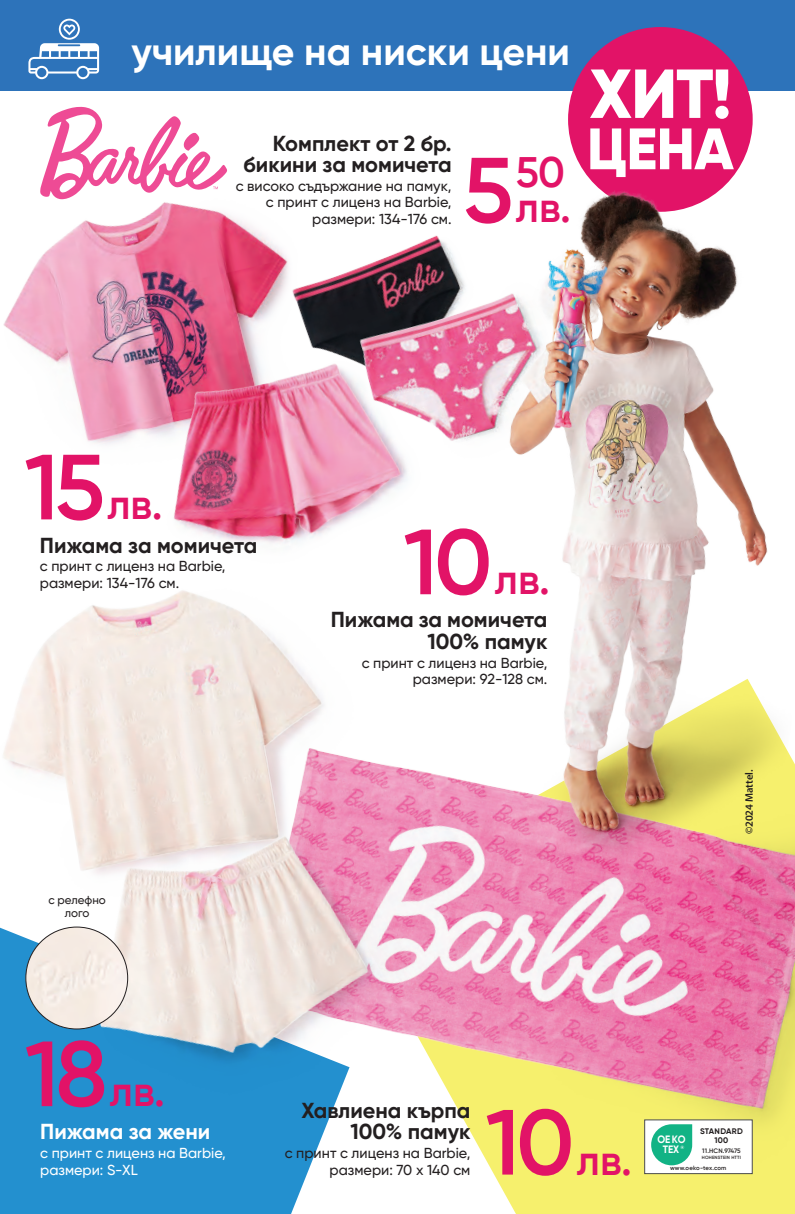
<style>
.page{position:relative;width:795px;height:1214px;background:#fff}
.page>*{position:absolute;margin:0;border:0;box-sizing:border-box;transform-origin:0 0}
.t1{font:800 69.12px "Gilroy";color:#fff}
.t2{font:800 58.25px "Gilroy";color:#fff}
.t3{font:600 42.5px/35.4px "Gilroy";color:#e21367;text-align:right}
.t4{font:700 39.06px "Gilroy";color:#fff}
.t5{font:700 21.69px/21.7px "Gilroy";color:#231f20;text-align:right}
.t6{font:700 21.69px "Gilroy";color:#fff}
.t7{font:500 14.5px/16.3px "Gilroy";color:#231f20;text-align:right}
.t8{font:500 14.5px/16.3px "Gilroy";color:#fff}
.t9{font:500 11.56px/13px "Gilroy";color:#231f20;text-align:center}
.t10{font:600 10.88px "Myriad Pro";letter-spacing:-.015em;color:#231f20}
.t11{font:700 10.69px/10.5px "Gilroy";color:#fff;text-align:center;scale:.92 1}
.t12{font:700 8.12px/8.4px "Gilroy";letter-spacing:.03em;color:#231f20;text-align:center}
.t13{font:600 6.38px "Gilroy";letter-spacing:.01em;color:#231f20}
.t14{font:600 6.06px "Gilroy";letter-spacing:.03em;color:#231f20}
.t15{font:700 4.75px "Gilroy";color:#fff}
.t16{font:600 4.56px "Gilroy";letter-spacing:.03em;color:#231f20}
.s1{font-size:92.25px}
</style>
<div class="page">
<div style="left:0;top:0;width:795px;height:91px;background:#2d73ba"></div>
<svg style="left:28px;top:19px;width:71px;height:60px"></svg>
<svg style="left:47px;top:106px;width:153px;height:38px"></svg>
<div style="left:504px;top:1192px;width:291px;height:21px;background:#f6f06d"></div>
<div style="left:0;top:978px;width:300px;height:235px;background:#2390cf"></div>
<img style="left:3px;top:144px;width:263px;height:300px">
<img style="left:124px;top:325px;width:258px;height:180px">
<img style="left:266px;top:237px;width:150px;height:200px">
<img style="left:329px;top:259px;width:87px;height:238px">
<img style="left:203px;top:767px;width:592px;height:424px">
<img style="left:0;top:505px;width:396px;height:473px">
<img style="left:39px;top:784px;width:407px;height:355px">
<img style="left:26px;top:926px;width:102px;height:102px;border-radius:51px">
<div style="left:644px;top:1119px;width:109px;height:54px;background:#fff;border:1px solid #4b4c4d"></div>
<div style="left:651px;top:1123px;width:41px;height:42px;background:#12b385;border-radius:21px"></div>
<div style="left:568px;top:27px;width:185px;height:185px;background:#e21367;border-radius:50%"></div>
<img style="left:416px;top:143px;width:379px;height:780px">
<h3 class="t4" style="left:132px;top:27px;width:440px">училище на ниски цени</h3>
<h3 class="t5" style="left:244px;top:132px;width:210px">Комплект от 2 бр. бикини за момичета</h3>
<p class="t7" style="left:236px;top:178px;width:217px">с високо съдържание на памук, с принт с лиценз на Barbie, размери: 134-176 см.</p>
<h3 class="t3" style="left:463px;top:154px;width:109px"><span class="s1">5</span>50 лв.</h3>
<h1 class="t1" style="left:589px;top:50px;width:144px">XИT!</h1>
<h2 class="t2" style="left:587px;top:112px;width:149px">ЦЕНА</h2>
<h3 class="t3" style="left:24px;top:486px;width:140px"><span class="s1">15</span>лв.</h3>
<h3 class="t5" style="left:40px;top:534px;width:219px">Пижама за момичета</h3>
<p class="t7" style="left:40px;top:558px;width:187px;text-align:left">с принт с лиценз на Barbie, размери: 134-176 см.</p>
<h3 class="t3" style="left:404px;top:561px;width:148px"><span class="s1">10</span>лв.</h3>
<h3 class="t5" style="left:331px;top:608px;width:218px">Пижама за момичета<br>100% памук</h3>
<p class="t7" style="left:362px;top:654px;width:187px">с принт с лиценз на Barbie, размери: 92-128 см.</p>
<p class="t9" style="left:48px;top:892px;width:59px">с релефно лого</p>
<p class="t10" style="left:742px;top:833px;width:66px;rotate:-90deg">©2024 Mattel.</p>
<h3 class="t3" style="left:25px;top:1072px;width:142px"><span class="s1">18</span>лв.</h3>
<h3 class="t6" style="left:40px;top:1117px;width:172px">Пижама за жени</h3>
<p class="t8" style="left:40px;top:1144px;width:187px">с принт с лиценз на Barbie, размери: S-XL</p>
<h3 class="t5" style="left:301px;top:1098px;width:171px">Хавлиена кърпа<br>100% памук</h3>
<p class="t7" style="left:285px;top:1144px;width:187px">с принт с лиценз на Barbie, размери: 70 x 140 см</p>
<h3 class="t3" style="left:486px;top:1141px;width:148px"><span class="s1">10</span>лв.</h3>
<p class="t12" style="left:700px;top:1126px;width:44px">STANDARD<br>100</p>
<p class="t13" style="left:702px;top:1146px;width:40px">11.HCN.97475</p>
<p class="t16" style="left:702px;top:1154px;width:41px">HOHENSTEIN HTTI</p>
<p class="t14" style="left:670px;top:1163px;width:58px">www.oeko-tex.com</p>
<p class="t11" style="left:658px;top:1133px;width:32px">OE KO<br>TEX</p>
<p class="t15" style="left:680px;top:1143px;width:5px">®</p>
</div>
